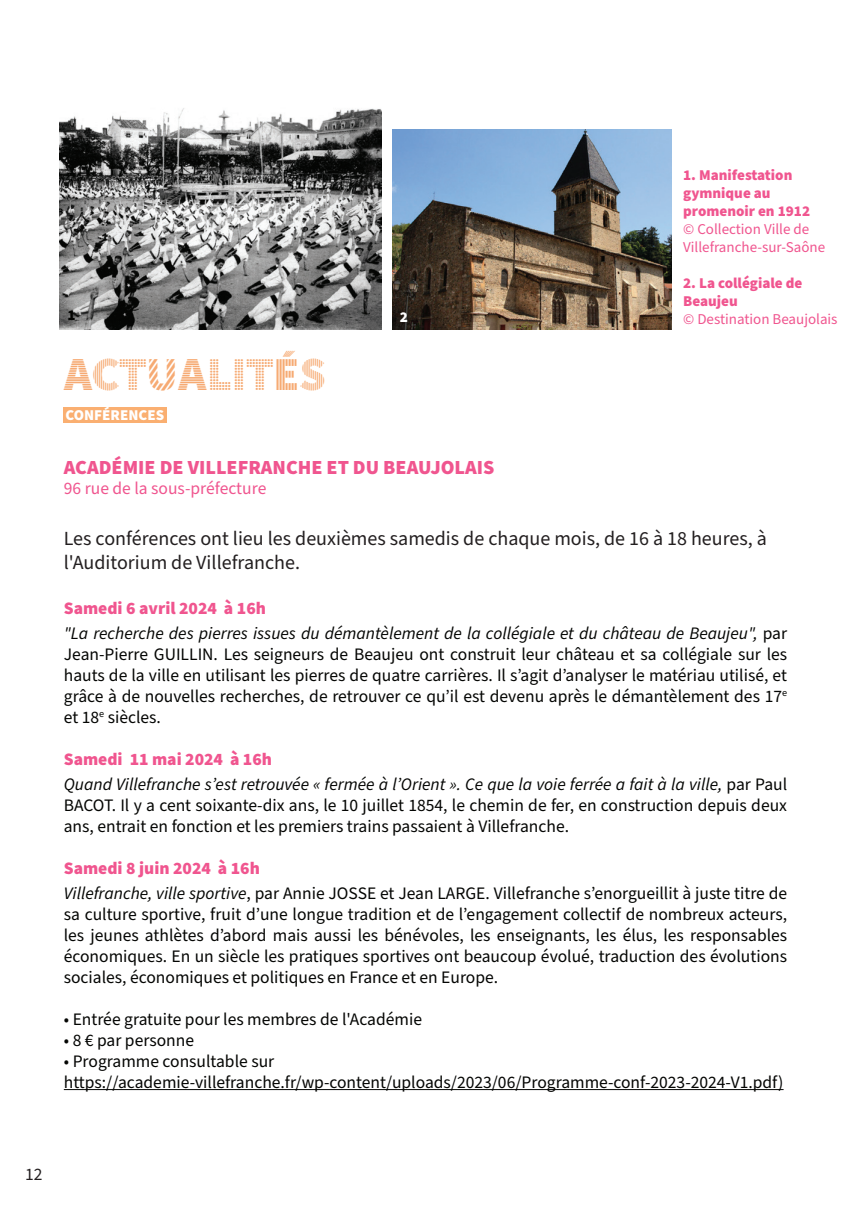
<style>
.page{position:relative;width:851px;height:1205px;background:#fff}
.page>*{position:absolute;margin:0;border:0;box-sizing:border-box;transform-origin:0 0}
.t1{font:900 47.5px "Source Sans Pro DISPLAYV2";color:#f6aa73}
.t2{font:20px/24px "Source Sans Pro";color:#231f20}
.t3{font:900 20px "Source Sans Pro";color:#f0558f}
.t4{font:17.5px/21px "Source Sans Pro";color:#040503;text-align:justify}
.t5{font:900 17.5px "Source Sans Pro";color:#f0558f}
.t6{font:17.5px "Source Sans Pro";color:#f0558f}
.t7{font:17.5px "Source Sans Pro";color:#231f20}
.t8{font:900 15px/18px "Source Sans Pro";color:#f0558f}
.t9{font:15px/18px "Source Sans Pro";color:#f0558f}
.t10{font:900 15px "Source Sans Pro";color:#fff}
.t11{font:900 15px "Source Sans Pro";color:#040503}
.s1{font-style:italic}
</style>
<div class="page">
<hr style="left:64px;top:1089px;width:719px;height:1px;background:#040503">
<img style="left:59px;top:108px;width:322px;height:222px">
<img style="left:393px;top:130px;width:278px;height:200px">
<div style="left:64px;top:407px;width:103px;height:16px;background:#faaf71"></div>
<p class="t8" style="left:683px;top:166px;width:128px">1. Manifestation gymnique au promenoir en 1912</p>
<p class="t9" style="left:683px;top:220px;width:143px">© Collection Ville de<br>Villefranche-sur-Saône</p>
<p class="t8" style="left:683px;top:274px;width:121px">2. La collégiale de<br>Beaujeu</p>
<p class="t11" style="left:67px;top:305px;width:10px">1</p>
<p class="t10" style="left:400px;top:306px;width:10px">2</p>
<p class="t9" style="left:683px;top:310px;width:156px">© Destination Beaujolais</p>
<p class="t1" style="left:64px;top:350px;width:264px">ACTUALITÉS</p>
<p class="t10" style="left:66px;top:405px;width:100px">CONFÉRENCES</p>
<p class="t3" style="left:64px;top:454px;width:432px">ACADÉMIE DE VILLEFRANCHE ET DU BEAUJOLAIS</p>
<p class="t6" style="left:64px;top:477px;width:204px">96 rue de la sous-préfecture</p>
<p class="t2" style="left:64px;top:527px;width:704px">Les conférences ont lieu les deuxièmes samedis de chaque mois, de 16 à 18 heures, à l'Auditorium de Villefranche.</p>
<p class="t5" style="left:64px;top:596px;width:204px">Samedi 6 avril 2024 à 16h</p>
<p class="t4" style="left:64px;top:623px;width:724px"><span class="s1">"La recherche des pierres issues du démantèlement de la collégiale et du château de Beaujeu",</span> par Jean-Pierre GUILLIN. Les seigneurs de Beaujeu ont construit leur château et sa collégiale sur les hauts de la ville en utilisant les pierres de quatre carrières. Il s’agit d’analyser le matériau utilisé, et grâce à de nouvelles recherches, de retrouver ce qu’il est devenu après le démantèlement des 17<sup>e </sup>et 18<sup>e</sup> siècles.</p>
<p class="t5" style="left:64px;top:747px;width:210px">Samedi 11 mai 2024 à 16h</p>
<p class="t4" style="left:64px;top:774px;width:724px"><span class="s1">Quand Villefranche s’est retrouvée « fermée à l’Orient ». Ce que la voie ferrée a fait à la ville,</span> par Paul BACOT. Il y a cent soixante-dix ans, le 10 juillet 1854, le chemin de fer, en construction depuis deux ans, entrait en fonction et les premiers trains passaient à Villefranche.</p>
<p class="t5" style="left:64px;top:856px;width:197px">Samedi 8 juin 2024 à 16h</p>
<p class="t4" style="left:64px;top:883px;width:724px"><span class="s1">Villefranche, ville sportive</span>, par Annie JOSSE et Jean LARGE. Villefranche s’enorgueillit à juste titre de sa culture sportive, fruit d’une longue tradition et de l’engagement collectif de nombreux acteurs, les jeunes athlètes d’abord mais aussi les bénévoles, les enseignants, les élus, les responsables économiques. En un siècle les pratiques sportives ont beaucoup évolué, traduction des évolutions sociales, économiques et politiques en France et en Europe.</p>
<p class="t4" style="left:64px;top:1009px;width:359px">• Entrée gratuite pour les membres de l'Académie</p>
<p class="t4" style="left:64px;top:1030px;width:132px">• 8 € par personne</p>
<p class="t4" style="left:64px;top:1051px;width:212px">• Programme consultable sur</p>
<p class="t4" style="left:64px;top:1072px;width:721px">https://academie-villefranche.fr/wp-content/uploads/2023/06/Programme-conf-2023-2024-V1.pdf)</p>
<p class="t7" style="left:25px;top:1163px;width:19px">12</p>
</div>
